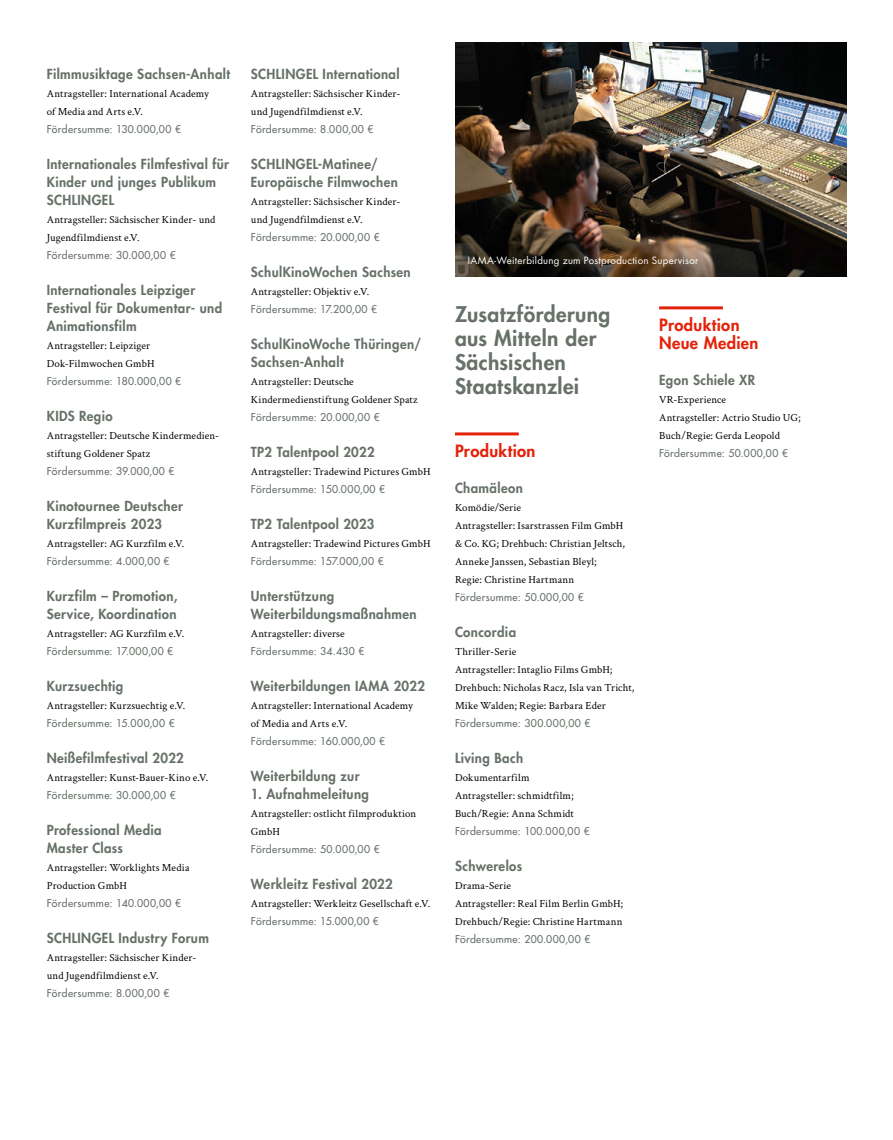
<style>
.page{position:relative;width:893px;height:1140px;background:#fff}
.page>*{position:absolute;margin:0;border:0;box-sizing:border-box;transform-origin:0 0}
._3_Head_groß{font:800 21px/24px "Futura Std";letter-spacing:.02em;color:#677168}
.F_Rubrik{font:800 16.5px/18px "Futura Std";letter-spacing:.025em;color:#e4220a}
.F_Filmtitel{font:800 13.5px/18px "Futura Std";letter-spacing:.03em;color:#677168}
.F_Daten{font:10.8px/18px "Crimson Text";letter-spacing:.015em;color:#000}
.F_Fördersumme{font:500 10.5px "Futura Std";letter-spacing:.03em;color:#677168}
.BU_2018{font:9.75px "Futura Std";letter-spacing:.025em;color:#fff}
</style>
<div class="page">
<hr style="left:455px;top:432px;width:64px;height:3px;background:#e4220a">
<hr style="left:659px;top:306px;width:64px;height:3px;background:#e4220a">
<img style="left:455px;top:43px;width:391px;height:234px">
<p class="F_Filmtitel" style="left:47px;top:65px;width:185px">Filmmusiktage Sachsen-Anhalt</p>
<p class="F_Daten" style="left:47px;top:84px;width:164px">Antragsteller: International Academy of Media and Arts e.V.</p>
<p class="F_Fördersumme" style="left:47px;top:122px;width:136px">Fördersumme: 130.000,00 €</p>
<p class="F_Filmtitel" style="left:47px;top:155px;width:184px">Internationales Filmfestival für<br>Kinder und junges Publikum<br>SCHLINGEL</p>
<p class="F_Daten" style="left:47px;top:210px;width:170px">Antragsteller: Sächsischer Kinder- und<br>Jugendfilmdienst e.V.</p>
<p class="F_Fördersumme" style="left:47px;top:248px;width:131px">Fördersumme: 30.000,00 €</p>
<p class="F_Filmtitel" style="left:47px;top:281px;width:177px">Internationales Leipziger<br>Festival für Dokumentar- und<br>Animationsfilm</p>
<p class="F_Daten" style="left:47px;top:336px;width:109px">Antragsteller: Leipziger<br>Dok-Filmwochen GmbH</p>
<p class="F_Fördersumme" style="left:47px;top:374px;width:136px">Fördersumme: 180.000,00 €</p>
<p class="F_Filmtitel" style="left:47px;top:407px;width:67px">KIDS Regio</p>
<p class="F_Daten" style="left:47px;top:426px;width:173px">Antragsteller: Deutsche Kindermedien&shy;stiftung Goldener Spatz</p>
<p class="F_Fördersumme" style="left:47px;top:464px;width:129px">Fördersumme: 39.000,00 €</p>
<p class="F_Filmtitel" style="left:47px;top:497px;width:138px">Kinotournee Deutscher<br>Kurzfilmpreis 2023</p>
<p class="F_Daten" style="left:47px;top:534px;width:139px">Antragsteller: AG Kurzfilm e.V.</p>
<p class="F_Fördersumme" style="left:47px;top:554px;width:124px">Fördersumme: 4.000,00 €</p>
<p class="F_Filmtitel" style="left:47px;top:587px;width:132px">Kurzfilm – Promotion,<br>Service, Koordination</p>
<p class="F_Daten" style="left:47px;top:624px;width:139px">Antragsteller: AG Kurzfilm e.V.</p>
<p class="F_Fördersumme" style="left:47px;top:644px;width:128px">Fördersumme: 17.000,00 €</p>
<p class="F_Filmtitel" style="left:47px;top:677px;width:78px">Kurzsuechtig</p>
<p class="F_Daten" style="left:47px;top:696px;width:140px">Antragsteller: Kurzsuechtig e.V.</p>
<p class="F_Fördersumme" style="left:47px;top:716px;width:130px">Fördersumme: 15.000,00 €</p>
<p class="F_Filmtitel" style="left:47px;top:749px;width:139px">Neißefilmfestival 2022</p>
<p class="F_Daten" style="left:47px;top:768px;width:163px">Antragsteller: Kunst-Bauer-Kino e.V.</p>
<p class="F_Fördersumme" style="left:47px;top:788px;width:131px">Fördersumme: 30.000,00 €</p>
<p class="F_Filmtitel" style="left:47px;top:821px;width:116px">Professional Media<br>Master Class</p>
<p class="F_Daten" style="left:47px;top:858px;width:144px">Antragsteller: Worklights Media<br>Production GmbH</p>
<p class="F_Fördersumme" style="left:47px;top:896px;width:136px">Fördersumme: 140.000,00 €</p>
<p class="F_Filmtitel" style="left:47px;top:929px;width:164px">SCHLINGEL Industry Forum</p>
<p class="F_Daten" style="left:47px;top:948px;width:151px">Antragsteller: Sächsischer Kinder&shy;und Jugendfilmdienst e.V.</p>
<p class="F_Fördersumme" style="left:47px;top:986px;width:124px">Fördersumme: 8.000,00 €</p>
<p class="F_Filmtitel" style="left:251px;top:65px;width:150px">SCHLINGEL International</p>
<p class="F_Daten" style="left:251px;top:84px;width:151px">Antragsteller: Sächsischer Kinder&shy;und Jugendfilmdienst e.V.</p>
<p class="F_Fördersumme" style="left:251px;top:122px;width:124px">Fördersumme: 8.000,00 €</p>
<p class="F_Filmtitel" style="left:251px;top:155px;width:149px">SCHLINGEL-Matinee/<br>Europäische Filmwochen</p>
<p class="F_Daten" style="left:251px;top:192px;width:151px">Antragsteller: Sächsischer Kinder&shy;und Jugendfilmdienst e.V.</p>
<p class="F_Fördersumme" style="left:251px;top:230px;width:130px">Fördersumme: 20.000,00 €</p>
<p class="F_Filmtitel" style="left:251px;top:263px;width:161px">SchulKinoWochen Sachsen</p>
<p class="F_Daten" style="left:251px;top:282px;width:120px">Antragsteller: Objektiv e.V.</p>
<p class="F_Fördersumme" style="left:251px;top:302px;width:128px">Fördersumme: 17.200,00 €</p>
<p class="F_Filmtitel" style="left:251px;top:335px;width:172px">SchulKinoWoche Thüringen/<br>Sachsen-Anhalt</p>
<p class="F_Daten" style="left:251px;top:372px;width:168px">Antragsteller: Deutsche<br>Kindermedienstiftung Goldener Spatz</p>
<p class="F_Fördersumme" style="left:251px;top:410px;width:130px">Fördersumme: 20.000,00 €</p>
<p class="F_Filmtitel" style="left:251px;top:443px;width:125px">TP2 Talentpool 2022</p>
<p class="F_Daten" style="left:251px;top:462px;width:181px">Antragsteller: Tradewind Pictures GmbH</p>
<p class="F_Fördersumme" style="left:251px;top:482px;width:136px">Fördersumme: 150.000,00 €</p>
<p class="F_Filmtitel" style="left:251px;top:515px;width:125px">TP2 Talentpool 2023</p>
<p class="F_Daten" style="left:251px;top:534px;width:181px">Antragsteller: Tradewind Pictures GmbH</p>
<p class="F_Fördersumme" style="left:251px;top:554px;width:134px">Fördersumme: 157.000,00 €</p>
<p class="F_Filmtitel" style="left:251px;top:587px;width:167px">Unterstützung<br>Weiterbildungsmaßnahmen</p>
<p class="F_Daten" style="left:251px;top:624px;width:95px">Antragsteller: diverse</p>
<p class="F_Fördersumme" style="left:251px;top:644px;width:115px">Fördersumme: 34.430 €</p>
<p class="F_Filmtitel" style="left:251px;top:677px;width:176px">Weiterbildungen IAMA 2022</p>
<p class="F_Daten" style="left:251px;top:696px;width:164px">Antragsteller: International Academy of Media and Arts e.V.</p>
<p class="F_Fördersumme" style="left:251px;top:734px;width:136px">Fördersumme: 160.000,00 €</p>
<p class="F_Filmtitel" style="left:251px;top:767px;width:110px">Weiterbildung zur</p>
<p class="F_Filmtitel" style="left:251px;top:785px;width:120px">1. Aufnahmeleitung</p>
<p class="F_Daten" style="left:251px;top:804px;width:167px">Antragsteller: ostlicht filmproduktion<br>GmbH</p>
<p class="F_Fördersumme" style="left:251px;top:842px;width:131px">Fördersumme: 50.000,00 €</p>
<p class="F_Filmtitel" style="left:251px;top:875px;width:143px">Werkleitz Festival 2022</p>
<p class="F_Daten" style="left:251px;top:894px;width:181px">Antragsteller: Werkleitz Gesellschaft e.V.</p>
<p class="F_Fördersumme" style="left:251px;top:914px;width:130px">Fördersumme: 15.000,00 €</p>
<p class="BU_2018" style="left:468px;top:254px;width:232px">IAMA-Weiterbildung zum Postproduction Supervisor</p>
<p class="_3_Head_groß" style="left:455px;top:302px;width:157px">Zusatzförderung aus Mitteln der<br>Sächsischen<br>Staatskanzlei</p>
<p class="F_Rubrik" style="left:455px;top:441px;width:82px">Produktion</p>
<p class="F_Filmtitel" style="left:455px;top:479px;width:69px">Chamäleon</p>
<p class="F_Daten" style="left:455px;top:498px;width:68px">Komödie/Serie</p>
<p class="F_Daten" style="left:455px;top:516px;width:172px">Antragsteller: Isarstrassen Film GmbH &amp; Co. KG; Drehbuch: Christian Jeltsch,<br>Anneke Janssen, Sebastian Bleyl;</p>
<p class="F_Daten" style="left:455px;top:570px;width:121px">Regie: Christine Hartmann</p>
<p class="F_Fördersumme" style="left:455px;top:590px;width:131px">Fördersumme: 50.000,00 €</p>
<p class="F_Filmtitel" style="left:455px;top:623px;width:63px">Concordia</p>
<p class="F_Daten" style="left:455px;top:642px;width:63px">Thriller-Serie</p>
<p class="F_Daten" style="left:455px;top:660px;width:159px">Antragsteller: Intaglio Films GmbH;</p>
<p class="F_Daten" style="left:455px;top:678px;width:181px">Drehbuch: Nicholas Racz, Isla van Tricht,<br>Mike Walden; Regie: Barbara Eder</p>
<p class="F_Fördersumme" style="left:455px;top:716px;width:137px">Fördersumme: 300.000,00 €</p>
<p class="F_Filmtitel" style="left:455px;top:749px;width:70px">Living Bach</p>
<p class="F_Daten" style="left:455px;top:768px;width:76px">Dokumentarfilm</p>
<p class="F_Daten" style="left:455px;top:786px;width:120px">Antragsteller: schmidtfilm;</p>
<p class="F_Daten" style="left:455px;top:804px;width:120px">Buch/Regie: Anna Schmidt</p>
<p class="F_Fördersumme" style="left:455px;top:824px;width:136px">Fördersumme: 100.000,00 €</p>
<p class="F_Filmtitel" style="left:455px;top:857px;width:69px">Schwerelos</p>
<p class="F_Daten" style="left:455px;top:876px;width:58px">Drama-Serie</p>
<p class="F_Daten" style="left:455px;top:894px;width:170px">Antragsteller: Real Film Berlin GmbH;</p>
<p class="F_Daten" style="left:455px;top:912px;width:169px">Drehbuch/Regie: Christine Hartmann</p>
<p class="F_Fördersumme" style="left:455px;top:932px;width:137px">Fördersumme: 200.000,00 €</p>
<p class="F_Rubrik" style="left:659px;top:315px;width:101px">Produktion<br>Neue Medien</p>
<p class="F_Filmtitel" style="left:659px;top:371px;width:98px">Egon Schiele XR</p>
<p class="F_Daten" style="left:659px;top:390px;width:69px">VR-Experience</p>
<p class="F_Daten" style="left:659px;top:408px;width:143px">Antragsteller: Actrio Studio UG;</p>
<p class="F_Daten" style="left:659px;top:426px;width:122px">Buch/Regie: Gerda Leopold</p>
<p class="F_Fördersumme" style="left:659px;top:446px;width:131px">Fördersumme: 50.000,00 €</p>
</div>
